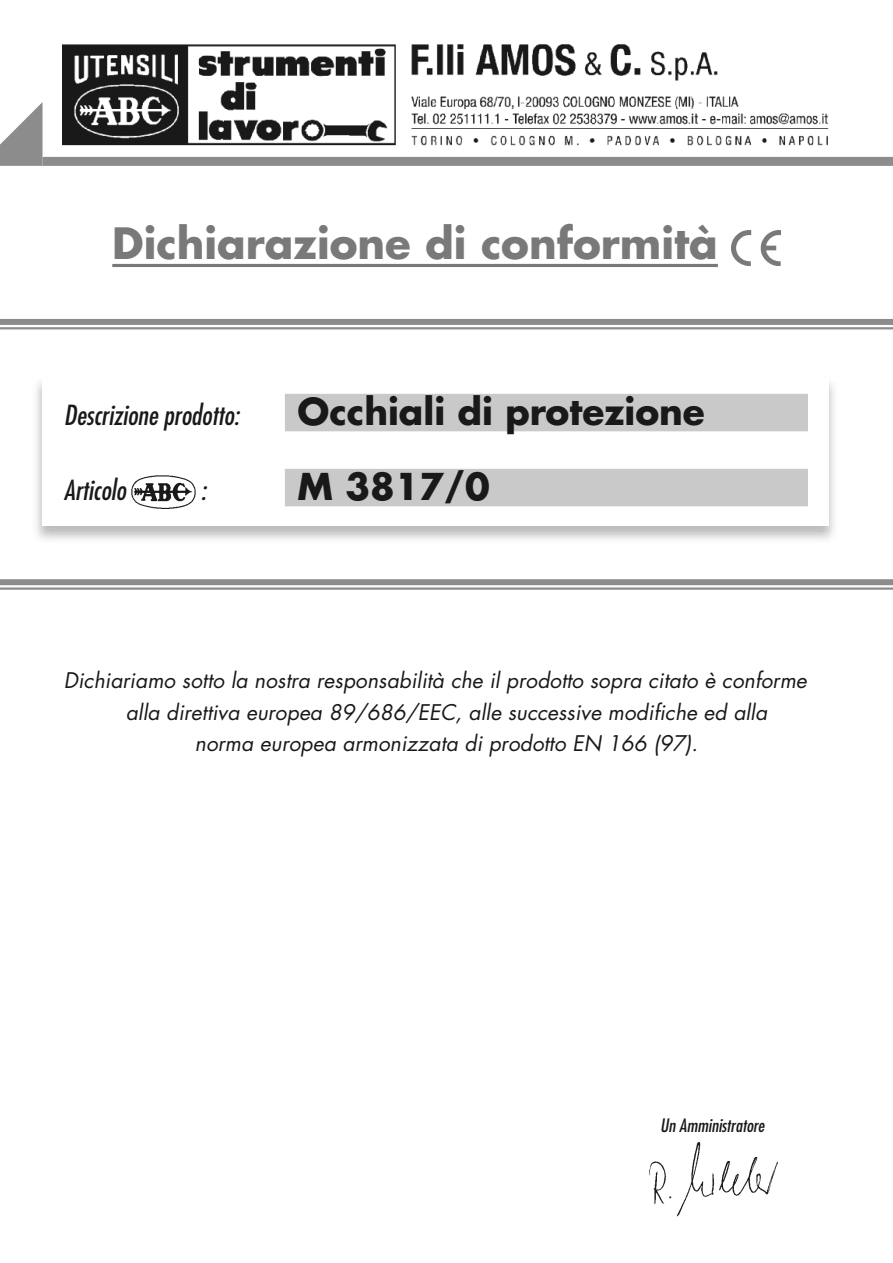
<style>
.page{position:relative;width:893px;height:1263px;background:#fff}
.page>*{position:absolute;margin:0;border:0;box-sizing:border-box;transform-origin:0 0}
.t1{font:700 42px "Futura";color:#797979}
.t2{font:700 36px "Futura";color:#191919}
.t3{font:italic condensed 27px "Futura";color:#191919}
.t4{font:italic 21px "Futura";letter-spacing:.005em;color:#191919}
.t5{font:italic condensed 18px "Futura";color:#191919}
</style>
<div class="page">
<hr style="left:112px;top:264px;width:606px;height:3px;background:#797979">
<img style="left:732px;top:230px;width:49px;height:36px">
<div style="left:285px;top:394px;width:523px;height:37px;background:#c9c9c9"></div>
<div style="left:285px;top:469px;width:523px;height:37px;background:#c9c9c9"></div>
<img style="left:132px;top:476px;width:63px;height:32px">
<img style="left:62px;top:44px;width:767px;height:102px">
<div style="left:43px;top:157px;width:850px;height:9px;background:#8c8c8c"></div>
<div style="left:0;top:319px;width:893px;height:6px;background:#8c8c8c"></div>
<hr style="left:0;top:327px;width:893px;height:2px;background:#8c8c8c">
<div style="left:0;top:579px;width:893px;height:6px;background:#8c8c8c"></div>
<hr style="left:0;top:587px;width:893px;height:3px;background:#8c8c8c">
<svg style="left:0;top:102px;width:43px;height:64px"></svg>
<img style="left:649px;top:1142px;width:129px;height:74px">
<h1 class="t1" style="left:112px;top:224px;width:607px">Dichiarazione di conformità</h1>
<p class="t3" style="left:64px;top:402px;width:177px">Descrizione prodotto:</p>
<h2 class="t2" style="left:298px;top:395px;width:409px">Occhiali di protezione</h2>
<p class="t3" style="left:64px;top:477px;width:64px">Articolo</p>
<p class="t3" style="left:201px;top:477px;width:7px">:</p>
<h2 class="t2" style="left:298px;top:470px;width:194px">M 3817/0</h2>
<p class="t4" style="left:64px;top:671px;width:745px">Dichiariamo sotto la nostra responsabilità che il prodotto sopra citato è conforme</p>
<p class="t4" style="left:126px;top:702px;width:643px">alla direttiva europea 89/686/EEC, alle successive modifiche ed alla</p>
<p class="t4" style="left:195px;top:734px;width:505px">norma europea armonizzata di prodotto EN 166 (97).</p>
<p class="t5" style="left:660px;top:1117px;width:106px">Un Amministratore</p>
</div>
